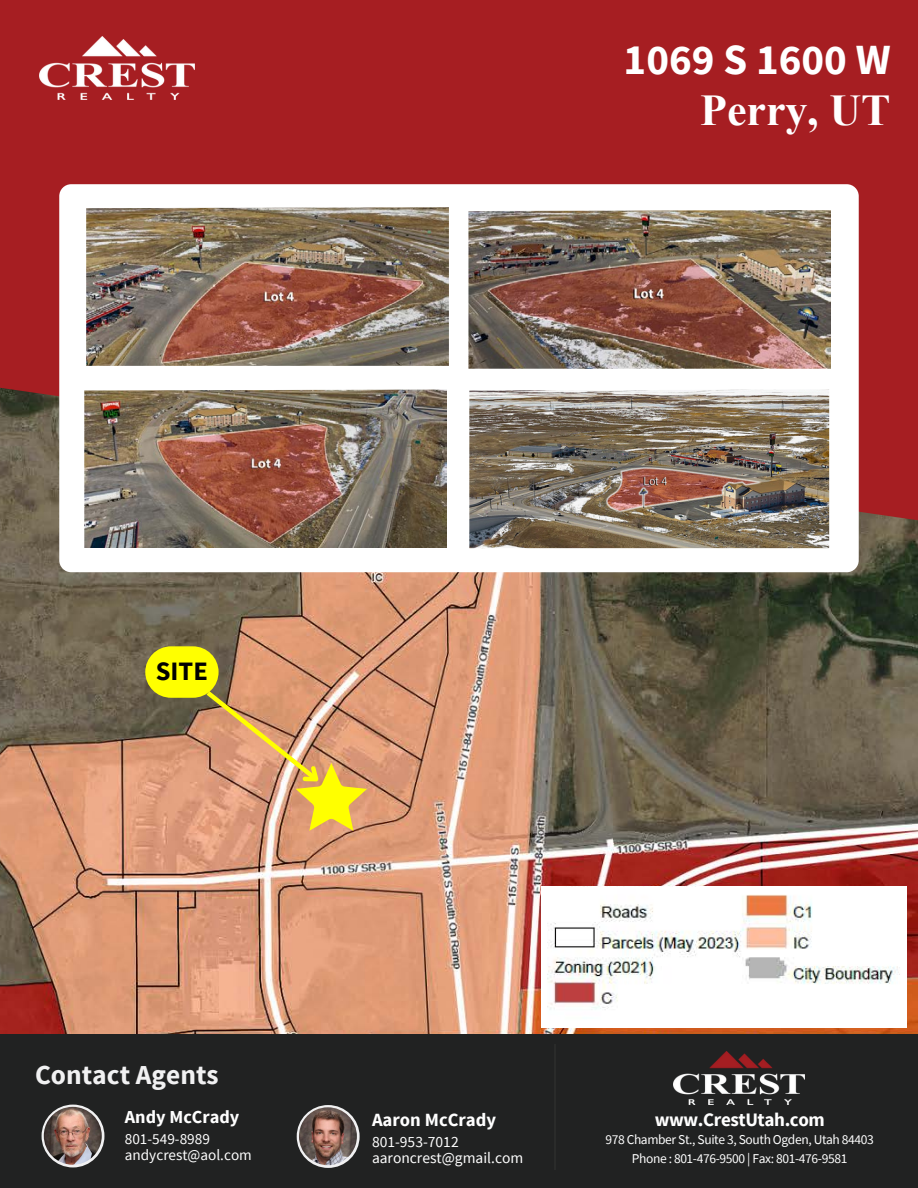
<style>
.page{position:relative;width:918px;height:1188px;background:#fff}
.page>*{position:absolute;margin:0;border:0;box-sizing:border-box;transform-origin:0 0}
.t1{font:700 43.95px "Times New Roman";color:#fff}
.t2{font:700 43.05px "Source Sans Pro";color:#fff}
.t3{font:700 27.45px "Source Sans Pro";color:#f1f1f2}
.t4{font:700 26.55px "Source Sans Pro";color:#000}
.t5{font:700 19.05px "Source Sans Pro";letter-spacing:-.02em;color:#fff}
.t6{font:700 18.6px "Source Sans Pro";color:#fff}
.t7{font:700 18.3px "Source Sans Pro";color:#fff}
.t8{font:15.45px/16.5px "Source Sans Pro";color:#fff}
.t9{font:15.15px/16.2px "Source Sans Pro";color:#fff}
.t10{font:13.5px "Source Sans Pro";letter-spacing:-.03em;color:#fff}
</style>
<div class="page">
<img style="left:0;top:521px;width:918px;height:513px">
<div style="left:0;top:0;width:918px;height:521px;background:#a61e22"></div>
<div style="left:59px;top:184px;width:800px;height:388px;background:#fff;border-radius:12px"></div>
<img style="left:469px;top:390px;width:360px;height:158px">
<img style="left:84px;top:390px;width:363px;height:158px">
<img style="left:86px;top:207px;width:362px;height:159px">
<img style="left:468px;top:210px;width:363px;height:159px">
<div style="left:145px;top:646px;width:74px;height:52px;background:#ff0;border-radius:26px"></div>
<svg style="left:202px;top:687px;width:165px;height:143px;background:#d9a46b"></svg>
<img style="left:39px;top:37px;width:156px;height:63px">
<div style="left:0;top:1034px;width:918px;height:154px;background:#212222"></div>
<hr style="left:555px;top:1045px;width:1px;height:125px;background:#2a2b2a">
<img style="left:674px;top:1052px;width:130px;height:53px">
<img style="left:542px;top:886px;width:364px;height:142px">
<svg style="left:42px;top:1105px;width:62px;height:62px"></svg>
<img style="left:44px;top:1107px;width:58px;height:58px">
<svg style="left:297px;top:1105px;width:63px;height:63px"></svg>
<img style="left:299px;top:1107px;width:58px;height:58px">
<h5 class="t2" style="left:624px;top:31px;width:269px">1069 S 1600 W</h5>
<p class="t1" style="left:700px;top:85px;width:192px">Perry, UT</p>
<h3 class="t4" style="left:156px;top:654px;width:54px">SITE</h3>
<h6 class="t3" style="left:35px;top:1057px;width:185px">Contact Agents</h6>
<p class="t7" style="left:125px;top:1105px;width:116px">Andy McCrady</p>
<p class="t9" style="left:125px;top:1131px;width:128px">801-549-8989 andycrest@aol.com</p>
<h5 class="t6" style="left:372px;top:1107px;width:126px">Aaron McCrady</h5>
<h6 class="t8" style="left:372px;top:1133px;width:153px">801-953-7012 aaroncrest@gmail.com</h6>
<h2 class="t5" style="left:655px;top:1108px;width:172px">www.CrestUtah.com</h2>
<p class="t10" style="left:605px;top:1131px;width:270px">978 Chamber St., Suite 3, South Ogden, Utah 84403</p>
<p class="t10" style="left:632px;top:1150px;width:217px">Phone : 801-476-9500 | Fax: 801-476-9581</p>
</div>
